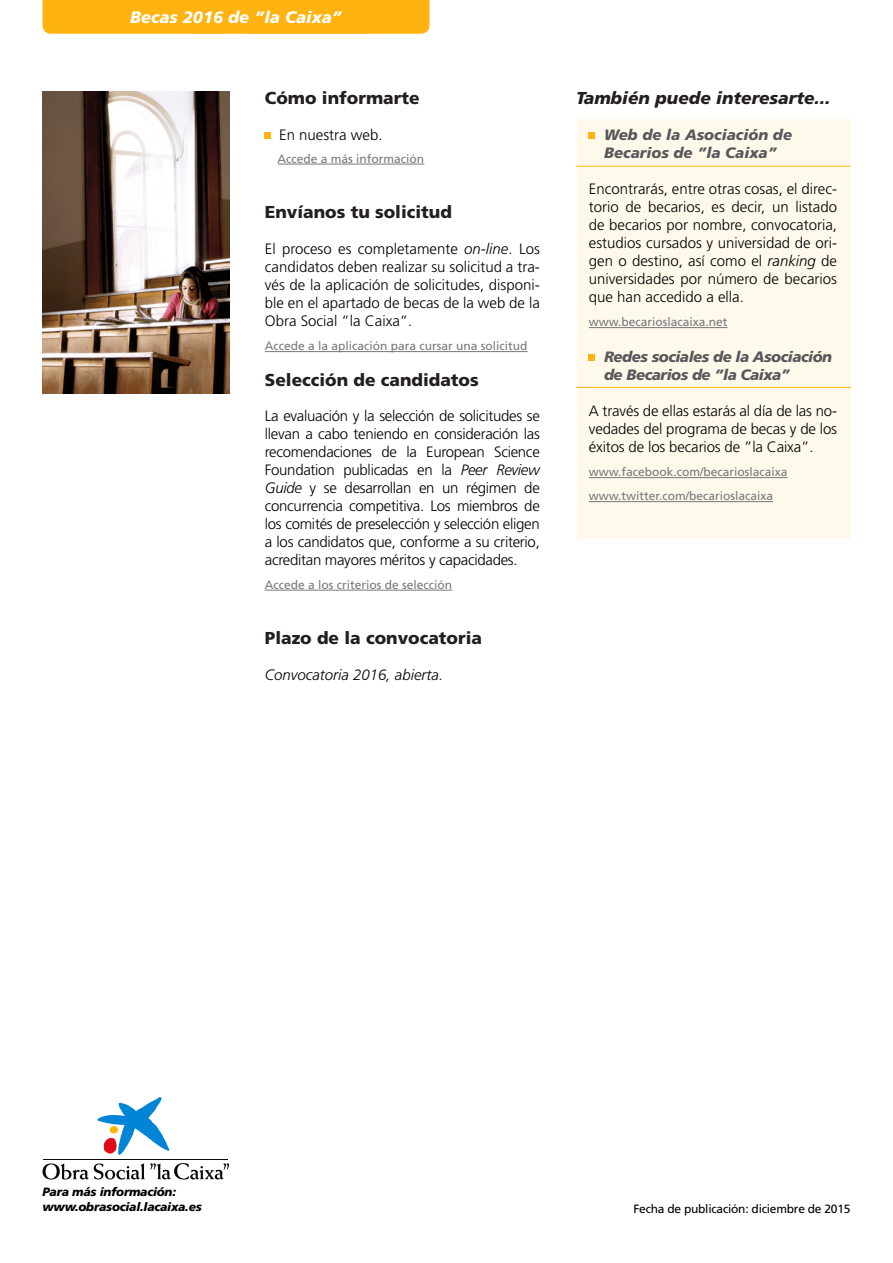
<style>
.page{position:relative;width:893px;height:1263px;background:#fff}
.page>*{position:absolute;margin:0;border:0;box-sizing:border-box;transform-origin:0 0}
.t1{font:900 17.25px "Frutiger LT Std";color:#231f20}
.t2{font:italic 900 17.25px "Frutiger LT Std";color:#231f20}
.t3{font:italic 900 16.5px "Frutiger LT Std";color:#fff}
.t4{font:300 15px/18px "Frutiger LT Std";color:#000;text-align:justify}
.t5{font:italic 900 15px/18px "Frutiger LT Std";letter-spacing:-.03em;color:#57585a}
.t6{font:italic 900 15px/18px "Frutiger LT Std";color:#57585a}
.t7{font:italic 300 15px "Frutiger LT Std";color:#000}
.t8{font:12px "Frutiger LT Std";color:#76787b}
.t9{font:italic 900 12px/14.4px "Frutiger LT Std";letter-spacing:-.02em;color:#000}
.t10{font:12px "Frutiger LT Std";letter-spacing:-.02em;color:#000}
.s1{font-style:italic}
</style>
<div class="page">
<hr style="left:43px;top:1159px;width:185px;height:1px;background:#0a0a0d">
<svg style="left:97px;top:1097px;width:72px;height:58px"></svg>
<svg style="left:43px;top:1163px;width:186px;height:16px"></svg>
<div style="left:43px;top:0;width:386px;height:34px;background:#ffb310"></div>
<img style="left:43px;top:91px;width:186px;height:303px">
<hr style="left:278px;top:164px;width:146px;height:1px;background:#76787b">
<hr style="left:265px;top:351px;width:263px;height:1px;background:#76787b">
<hr style="left:265px;top:590px;width:187px;height:1px;background:#76787b">
<svg style="left:265px;top:133px;width:6px;height:6px"></svg>
<div style="left:577px;top:119px;width:273px;height:420px;background:#fff9ec"></div>
<hr style="left:576px;top:387px;width:275px;height:1px;background:#ffb310">
<hr style="left:576px;top:166px;width:274px;height:1px;background:#ffb310">
<hr style="left:589px;top:327px;width:138px;height:1px;background:#76787b">
<hr style="left:589px;top:477px;width:198px;height:1px;background:#76787b">
<hr style="left:589px;top:501px;width:184px;height:1px;background:#76787b">
<svg style="left:589px;top:133px;width:6px;height:6px"></svg>
<svg style="left:589px;top:355px;width:6px;height:6px"></svg>
<p class="t3" style="left:130px;top:7px;width:213px">Becas 2016 de ”la Caixa”</p>
<p class="t1" style="left:265px;top:88px;width:156px">Cómo informarte</p>
<p class="t4" style="left:279px;top:126px;width:105px">En nuestra web.</p>
<p class="t8" style="left:278px;top:152px;width:148px">Accede a más información</p>
<p class="t1" style="left:265px;top:202px;width:189px">Envíanos tu solicitud</p>
<p class="t4" style="left:265px;top:240px;width:277px">El proceso es completamente <span class="s1">on-line</span>. Los candidatos deben realizar su solicitud a tra&shy;vés de la aplicación de solicitudes, disponi&shy;ble en el apartado de becas de la web de la Obra Social ”la Caixa”.</p>
<p class="t8" style="left:265px;top:339px;width:264px">Accede a la aplicación para cursar una solicitud</p>
<p class="t1" style="left:265px;top:370px;width:215px">Selección de candidatos</p>
<p class="t4" style="left:265px;top:407px;width:277px">La evaluación y la selección de solicitudes se llevan a cabo teniendo en consideración las recomendaciones de la European Science Foundation publicadas en la <span class="s1">Peer Review Guide</span> y se desarrollan en un régimen de concurrencia competitiva. Los miembros de los comités de preselección y selección eligen a los candidatos que, conforme a su criterio, acreditan mayores méritos y capacidades.</p>
<p class="t8" style="left:265px;top:578px;width:189px">Accede a los criterios de selección</p>
<p class="t1" style="left:265px;top:628px;width:219px">Plazo de la convocatoria</p>
<p class="t7" style="left:265px;top:667px;width:180px">Convocatoria 2016, abierta.</p>
<p class="t2" style="left:576px;top:88px;width:256px">También puede interesarte...</p>
<p class="t6" style="left:604px;top:126px;width:190px">Web de la Asociación de<br>Becarios de ”la Caixa”</p>
<p class="t4" style="left:589px;top:180px;width:250px">Encontrarás, entre otras cosas, el direc&shy;torio de becarios, es decir, un listado de becarios por nombre, convocatoria, estudios cursados y universidad de ori&shy;gen o destino, así como el <span class="s1">ranking</span> de universidades por número de becarios que han accedido a ella.</p>
<p class="t8" style="left:589px;top:315px;width:140px">www.becarioslacaixa.net</p>
<p class="t5" style="left:604px;top:348px;width:230px">Redes sociales de la Asociación de Becarios de ”la Caixa”</p>
<p class="t4" style="left:589px;top:402px;width:250px">A través de ellas estarás al día de las no&shy;vedades del programa de becas y de los éxitos de los becarios de ”la Caixa”.</p>
<p class="t8" style="left:589px;top:465px;width:200px">www.facebook.com/becarioslacaixa</p>
<p class="t8" style="left:589px;top:489px;width:186px">www.twitter.com/becarioslacaixa</p>
<p class="t9" style="left:43px;top:1185px;width:161px">Para más información: www.obrasocial.lacaixa.es</p>
<p class="t10" style="left:633px;top:1201px;width:218px">Fecha de publicación: diciembre de 2015</p>
</div>
